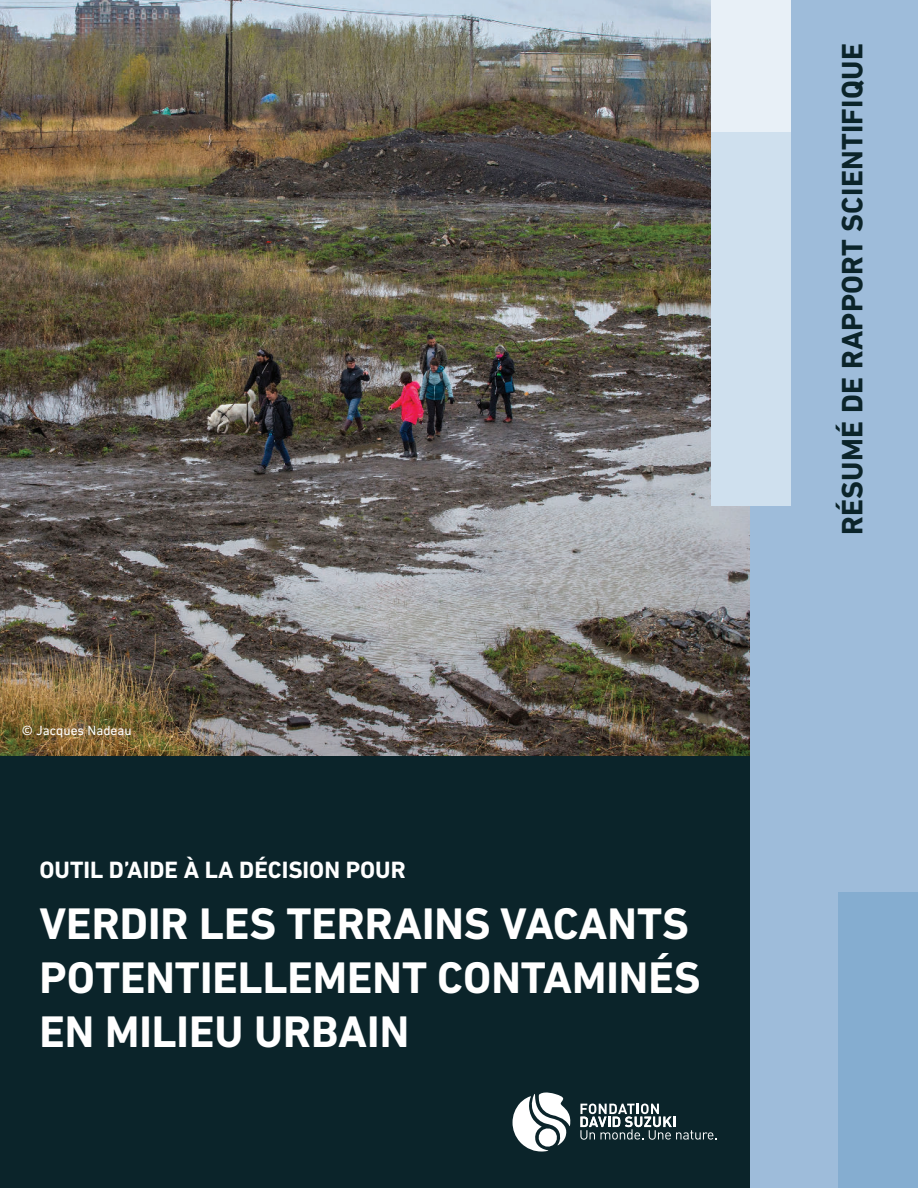
<style>
.page{position:relative;width:918px;height:1188px;background:#0b242a}
.page>*{position:absolute;margin:0;border:0;box-sizing:border-box;transform-origin:0 0}
.t1{font:700 45px/54px "DIN Next LT Pro";color:#fff}
.t2{font:700 30px "DIN Next LT Pro";letter-spacing:.01em;color:#0b242a}
.t3{font:700 24px "DIN Next LT Pro";color:#fff}
.t4{font:13.5px "DIN Next LT Pro";color:#fff}
</style>
<div class="page">
<img style="left:0;top:0;width:751px;height:756px">
<div style="left:751px;top:0;width:167px;height:1188px;background:#9ebcda"></div>
<div style="left:711px;top:106px;width:80px;height:399px;background:#cfe0ee"></div>
<div style="left:711px;top:0;width:80px;height:132px;background:#e8f0f7"></div>
<div style="left:838px;top:892px;width:80px;height:296px;background:#85add0"></div>
<svg style="left:512px;top:1092px;width:59px;height:60px"></svg>
<svg style="left:580px;top:1104px;width:137px;height:36px"></svg>
<p class="t4" style="left:22px;top:726px;width:112px">© Jacques Nadeau</p>
<p class="t3" style="left:40px;top:857px;width:368px">OUTIL D’AIDE À LA DÉCISION POUR</p>
<p class="t1" style="left:40px;top:896px;width:663px">VERDIR LES TERRAINS VACANTS<br>POTENTIELLEMENT CONTAMINÉS<br>EN MILIEU URBAIN</p>
<p class="t2" style="left:836px;top:535px;width:493px;rotate:-90deg">RÉSUMÉ DE RAPPORT SCIENTIFIQUE</p>
</div>
